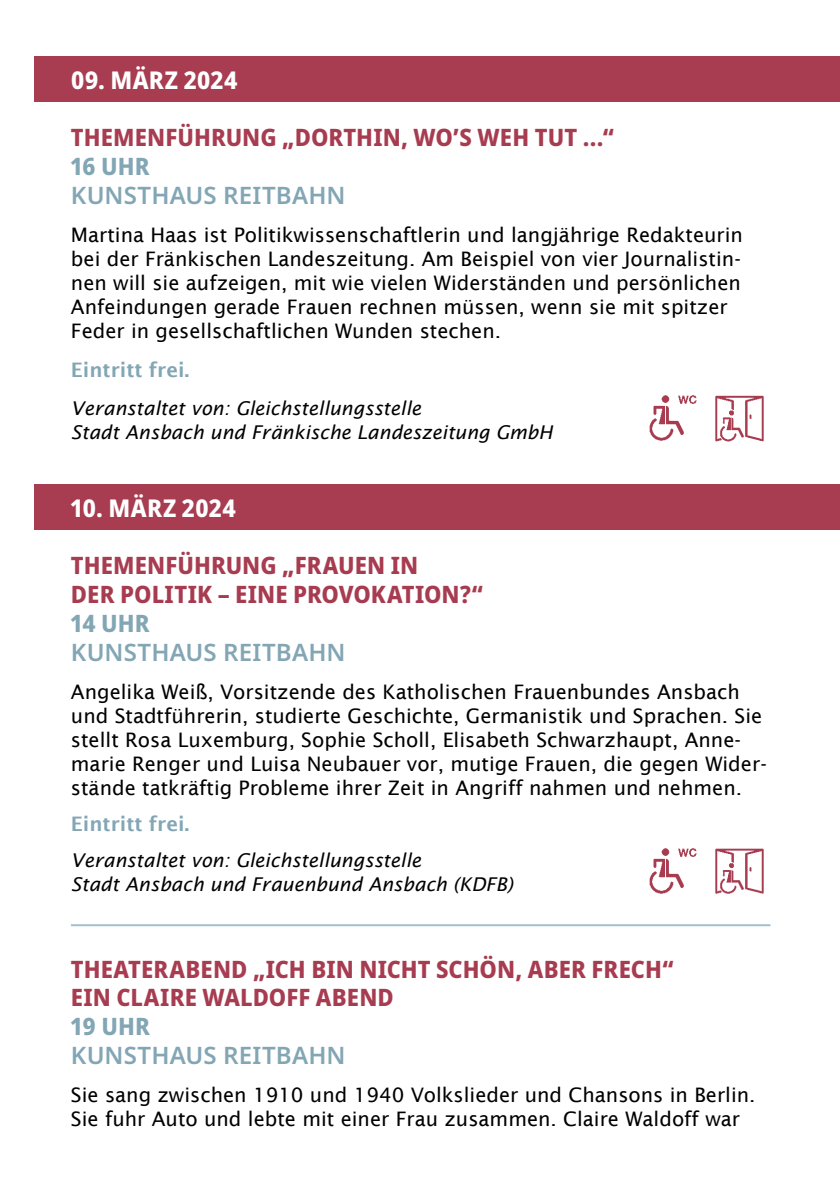
<style>
.page{position:relative;width:840px;height:1191px;background:#fff}
.page>*{position:absolute;margin:0;border:0;box-sizing:border-box;transform-origin:0 0}
.t1{font:800 semi-condensed 24.4px "Noto Sans";letter-spacing:.01em;color:#fff}
.t2{font:800 semi-condensed 24px/28.8px "Noto Sans";letter-spacing:.005em;color:#a73c50}
.t3{font:600 24px "Noto Sans";letter-spacing:.005em;color:#83a6b5}
.t4{font:800 semi-condensed 24px "Noto Sans";letter-spacing:.005em;color:#83a6b5}
.t5{font:20px/24px "Lucida Sans";color:#000}
.t6{font:600 20px "Lucida Sans";color:#83a6b5}
.t7{font:italic 19px/24px "Lucida Sans";color:#000}
.s1{color:#a83c51}
.s2{color:#83a6b5}
</style>
<div class="page">
<div style="left:34px;top:57px;width:805px;height:45px;background:#a83c51"></div>
<div style="left:34px;top:484px;width:805px;height:46px;background:#a83c51"></div>
<hr style="left:71px;top:924px;width:699px;height:2px;background:#a3c0cf">
<img style="left:649px;top:395px;width:48px;height:46px">
<img style="left:715px;top:395px;width:49px;height:47px">
<img style="left:649px;top:848px;width:48px;height:46px">
<img style="left:715px;top:848px;width:49px;height:46px">
<p class="t1" style="left:71px;top:62px;width:168px">09. MÄRZ 2024</p>
<p class="t2" style="left:71px;top:123px;width:544px"><span class="s1">THEMENFÜHRUNG „</span>DORTHIN, WO’S WEH TUT ...“<br><span class="s2">16 UHR</span></p>
<p class="t3" style="left:71px;top:178px;width:276px">KUNSTHAUS REITBAHN</p>
<p class="t5" style="left:71px;top:223px;width:673px">Martina Haas ist Politikwissenschaftlerin und langjährige Redakteurin bei der Fränkischen Landeszeitung. Am Beispiel von vier Journalistin&shy;nen will sie aufzeigen, mit wie vielen Widerständen und persönlichen Anfeindungen gerade Frauen rechnen müssen, wenn sie mit spitzer Feder in gesellschaftlichen Wunden stechen.</p>
<p class="t6" style="left:71px;top:358px;width:120px">Eintritt frei.</p>
<p class="t7" style="left:71px;top:396px;width:483px">Veranstaltet von: Gleichstellungsstelle<br>Stadt Ansbach und Fränkische Landeszeitung GmbH</p>
<p class="t1" style="left:71px;top:490px;width:166px">10. MÄRZ 2024</p>
<p class="t2" style="left:71px;top:551px;width:413px"><span class="s1">THEMENFÜHRUNG</span> „FRAUEN IN<br>DER POLITIK – EINE PROVOKATION?“</p>
<p class="t4" style="left:71px;top:605px;width:80px">14 UHR</p>
<p class="t3" style="left:71px;top:635px;width:276px">KUNSTHAUS REITBAHN</p>
<p class="t5" style="left:71px;top:680px;width:697px">Angelika Weiß, Vorsitzende des Katholischen Frauenbundes Ansbach und Stadtführerin, studierte Geschichte, Germanistik und Sprachen. Sie stellt Rosa Luxemburg, Sophie Scholl, Elisabeth Schwarzhaupt, Anne&shy;marie Renger und Luisa Neubauer vor, mutige Frauen, die gegen Wider&shy;stände tatkräftig Probleme ihrer Zeit in Angriff nahmen und nehmen.</p>
<p class="t6" style="left:71px;top:812px;width:120px">Eintritt frei.</p>
<p class="t7" style="left:71px;top:848px;width:443px">Veranstaltet von: Gleichstellungsstelle<br>Stadt Ansbach und Frauenbund Ansbach (KDFB)</p>
<p class="t2" style="left:71px;top:954px;width:604px"><span class="s1">THEATERABEND</span> „ICH BIN NICHT SCHÖN, ABER FRECH“<br>EIN CLAIRE WALDOFF ABEND</p>
<p class="t4" style="left:71px;top:1008px;width:80px">19 UHR</p>
<p class="t3" style="left:71px;top:1038px;width:276px">KUNSTHAUS REITBAHN</p>
<p class="t5" style="left:71px;top:1083px;width:685px">Sie sang zwischen 1910 und 1940 Volkslieder und Chansons in Berlin.<br>Sie fuhr Auto und lebte mit einer Frau zusammen. Claire Waldoff war</p>
</div>
